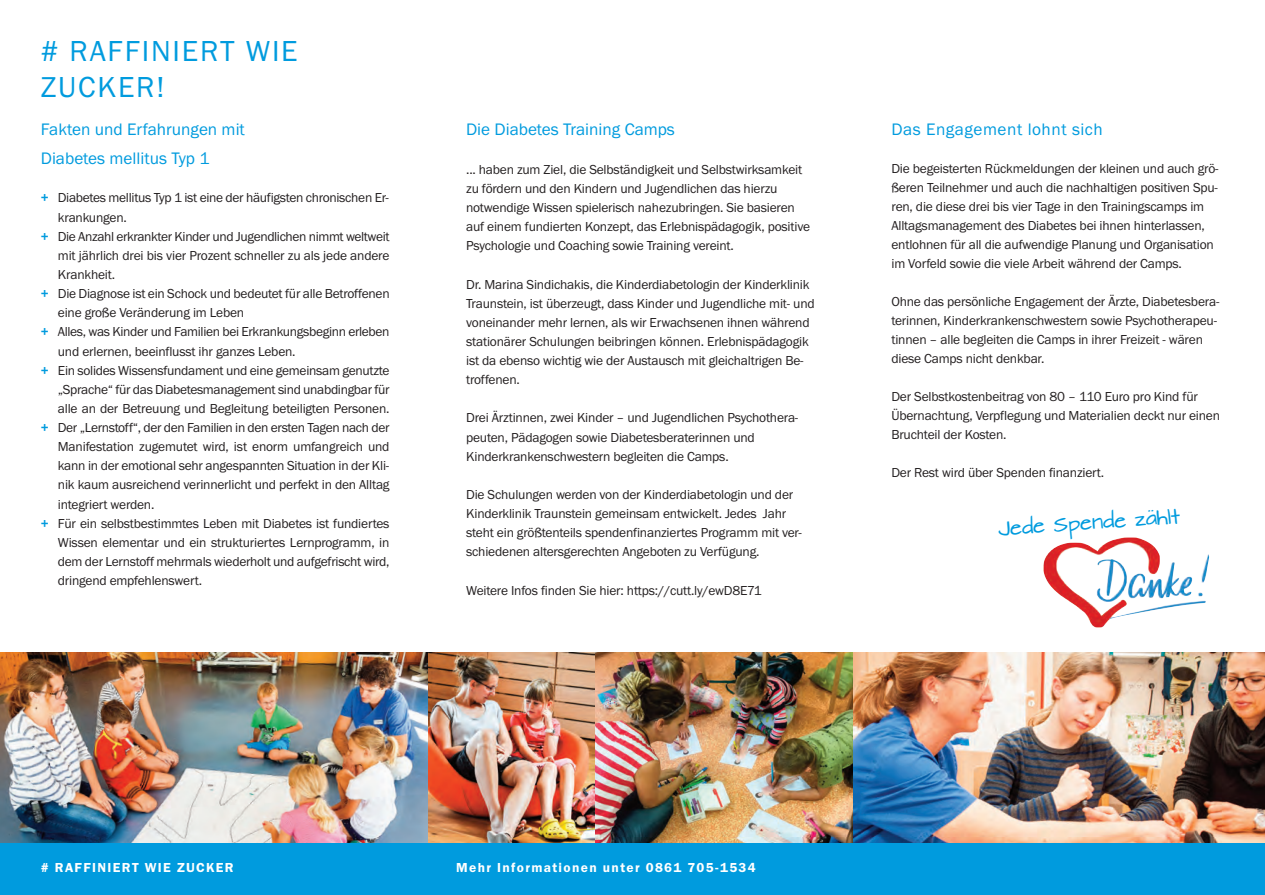
<style>
.page{position:relative;width:1265px;height:895px;background:#fff}
.page>*{position:absolute;margin:0;border:0;box-sizing:border-box;transform-origin:0 0}
.t1{font:30px/36px "Franklin Gothic";letter-spacing:.06em;color:#009bde}
.t2{font:18px "Architects Daughter";color:#009bde}
.t3{font:17.25px/28.7px "Franklin Gothic";color:#009bde}
.t4{font:17.25px "Franklin Gothic";letter-spacing:.03em;color:#009bde}
.t5{font:13.5px/19.2px "Franklin Gothic";letter-spacing:-.015em;color:#231f20}
.t6{font:600 13.5px "Franklin Gothic";letter-spacing:.1em;color:#fff}
.s1{font-weight:600;color:#009bde}
</style>
<div class="page">
<img style="left:595px;top:652px;width:258px;height:191px">
<img style="left:428px;top:652px;width:167px;height:191px">
<img style="left:853px;top:652px;width:412px;height:191px">
<img style="left:0;top:652px;width:428px;height:191px">
<div style="left:0;top:843px;width:1265px;height:52px;background:#009bde"></div>
<img style="left:1043px;top:538px;width:166px;height:89px">
<h1 class="t1" style="left:41px;top:32px;width:258px"># RAFFINIERT WIE<br>ZUCKER!</h1>
<p class="t3" style="left:41px;top:115px;width:206px">Fakten und Erfahrungen mit<br>Diabetes mellitus Typ 1</p>
<p class="t5" style="left:41px;top:188px;width:350px"><span class="s1">+</span> Diabetes mellitus Typ 1 ist eine der häufigsten chronischen Er-</p>
<p class="t5" style="left:58px;top:207px;width:71px">krankungen.</p>
<p class="t5" style="left:41px;top:226px;width:350px"><span class="s1">+</span> Die Anzahl erkrankter Kinder und Jugendlichen nimmt weltweit</p>
<p class="t5" style="left:58px;top:246px;width:333px">mit jährlich drei bis vier Prozent schneller zu als jede andere</p>
<p class="t5" style="left:58px;top:265px;width:59px">Krankheit.</p>
<p class="t5" style="left:41px;top:284px;width:350px"><span class="s1">+</span> Die Diagnose ist ein Schock und bedeutet für alle Betroffenen</p>
<p class="t5" style="left:58px;top:303px;width:188px">eine große Veränderung im Leben</p>
<p class="t5" style="left:41px;top:322px;width:350px"><span class="s1">+</span> Alles, was Kinder und Familien bei Erkrankungsbeginn erleben</p>
<p class="t5" style="left:58px;top:341px;width:239px">und erlernen, beeinflusst ihr ganzes Leben.</p>
<p class="t5" style="left:41px;top:360px;width:350px"><span class="s1">+</span> Ein solides Wissensfundament und eine gemeinsam genutzte</p>
<p class="t5" style="left:58px;top:379px;width:333px">„Sprache“ für das Diabetesmanagement sind unabdingbar für</p>
<p class="t5" style="left:58px;top:399px;width:333px">alle an der Betreuung und Begleitung beteiligten Personen.</p>
<p class="t5" style="left:41px;top:418px;width:350px"><span class="s1">+</span> Der „Lernstoff“, der den Familien in den ersten Tagen nach der</p>
<p class="t5" style="left:58px;top:437px;width:333px">Manifestation zugemutet wird, ist enorm umfangreich und</p>
<p class="t5" style="left:58px;top:456px;width:333px">kann in der emotional sehr angespannten Situation in der Kli-</p>
<p class="t5" style="left:58px;top:475px;width:333px">nik kaum ausreichend verinnerlicht und perfekt in den Alltag</p>
<p class="t5" style="left:58px;top:494px;width:98px">integriert werden.</p>
<p class="t5" style="left:41px;top:513px;width:350px"><span class="s1">+</span> Für ein selbstbestimmtes Leben mit Diabetes ist fundiertes</p>
<p class="t5" style="left:58px;top:533px;width:333px">Wissen elementar und ein strukturiertes Lernprogramm, in</p>
<p class="t5" style="left:58px;top:552px;width:333px">dem der Lernstoff mehrmals wiederholt und aufgefrischt wird,</p>
<p class="t5" style="left:58px;top:571px;width:146px">dringend empfehlenswert.</p>
<p class="t3" style="left:466px;top:115px;width:210px">Die Diabetes Training Camps</p>
<p class="t5" style="left:466px;top:159px;width:345px">... haben zum Ziel, die Selbständigkeit und Selbstwirksamkeit zu fördern und den Kindern und Jugendlichen das hierzu notwendige Wissen spielerisch nahezubringen. Sie basieren auf einem fundierten Konzept, das Erlebnispädagogik, positive Psychologie und Coaching sowie Training vereint.</p>
<p class="t5" style="left:466px;top:274px;width:350px">Dr. Marina Sindichakis, die Kinderdiabetologin der Kinderklinik Traunstein, ist überzeugt, dass Kinder und Jugendliche mit- und voneinander mehr lernen, als wir Erwachsenen ihnen während stationärer Schulungen beibringen können. Erlebnispädagogik ist da ebenso wichtig wie der Austausch mit gleichaltrigen Be&shy;troffenen.</p>
<p class="t5" style="left:466px;top:408px;width:333px">Drei Ärztinnen, zwei Kinder – und Jugendlichen Psychothera&shy;peuten, Pädagogen sowie Diabetesberaterinnen und<br>Kinderkrankenschwestern begleiten die Camps.</p>
<p class="t5" style="left:466px;top:485px;width:337px">Die Schulungen werden von der Kinderdiabetologin und der Kinderklinik Traunstein gemeinsam entwickelt. Jedes Jahr steht ein größtenteils spendenfinanziertes Programm mit ver&shy;schiedenen altersgerechten Angeboten zu Verfügung.</p>
<p class="t5" style="left:466px;top:580px;width:297px">Weitere Infos finden Sie hier: https://cutt.ly/ewD8E71</p>
<p class="t4" style="left:891px;top:119px;width:213px">Das Engagement lohnt sich</p>
<p class="t5" style="left:891px;top:159px;width:329px">Die begeisterten Rückmeldungen der kleinen und auch grö&shy;ßeren Teilnehmer und auch die nachhaltigen positiven Spu&shy;ren, die diese drei bis vier Tage in den Trainingscamps im Alltagsmanagement des Diabetes bei ihnen hinterlassen, entlohnen für all die aufwendige Planung und Organisation im Vorfeld sowie die viele Arbeit während der Camps.</p>
<p class="t5" style="left:891px;top:292px;width:329px">Ohne das persönliche Engagement der Ärzte, Diabetesbera&shy;terinnen, Kinderkrankenschwestern sowie Psychotherapeu&shy;tinnen – alle begleiten die Camps in ihrer Freizeit - wären diese Camps nicht denkbar.</p>
<p class="t5" style="left:891px;top:387px;width:330px">Der Selbstkostenbeitrag von 80 – 110 Euro pro Kind für<br>Übernachtung, Verpflegung und Materialien deckt nur einen<br>Bruchteil der Kosten.</p>
<p class="t5" style="left:891px;top:463px;width:214px">Der Rest wird über Spenden finanziert.</p>
<h2 class="t2" style="left:998px;top:519px;width:183px;rotate:-4deg">Jede Spende zählt</h2>
<p class="t6" style="left:41px;top:860px;width:194px"># RAFFINIERT WIE ZUCKER</p>
<p class="t6" style="left:456px;top:860px;width:301px">Mehr Informationen unter 0861 705-1534</p>
</div>
